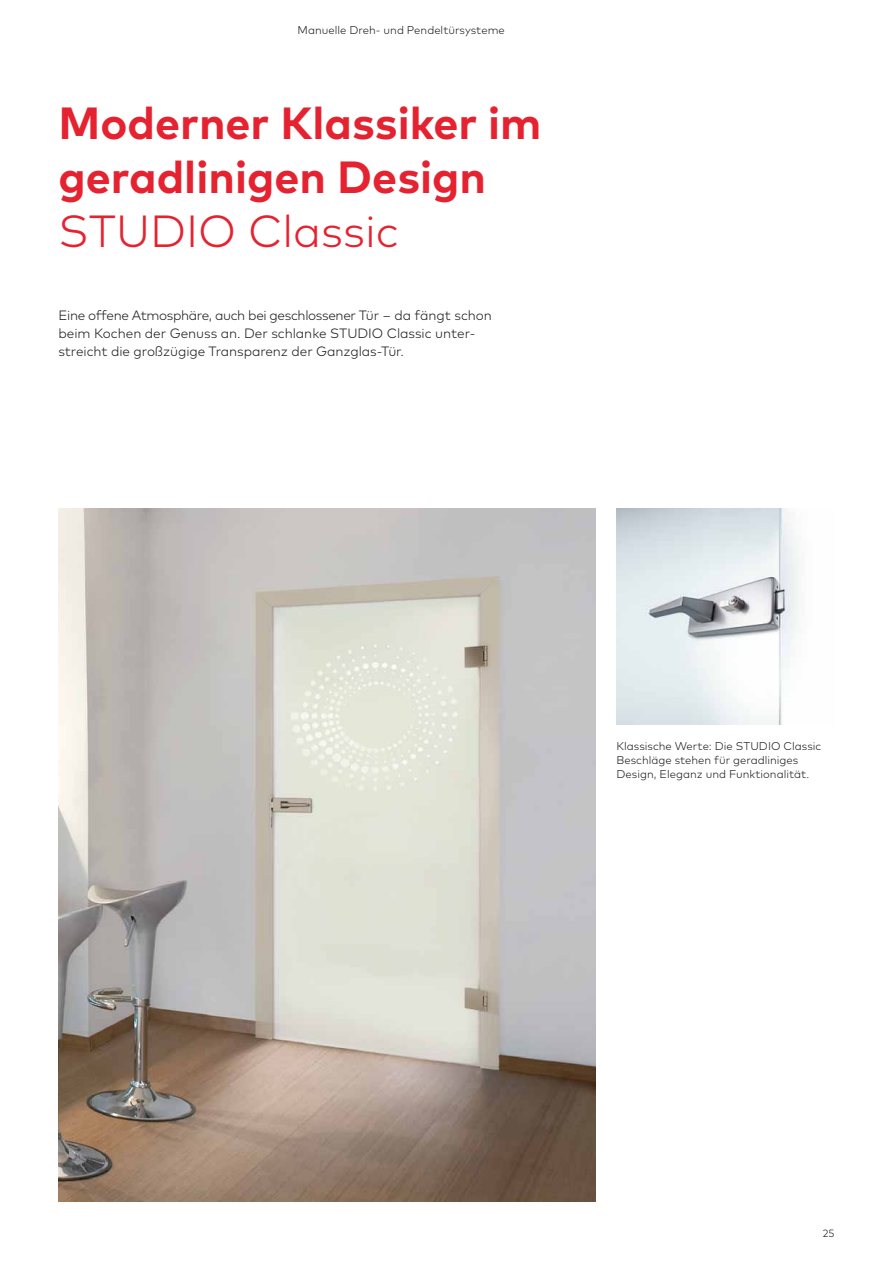
<style>
.page{position:relative;width:893px;height:1263px;background:#fff}
.page>*{position:absolute;margin:0;border:0;box-sizing:border-box;transform-origin:0 0}
.t1{font:700 45px/54px "Mark Pro";color:#e52330}
.t2{font:300 45px "Mark Pro";color:#e52330}
.t3{font:300 13.5px/18px "Mark Pro";letter-spacing:-.005em;color:#1d1d1b}
.t4{font:300 11.25px/14.2px "Mark Pro";color:#1d1d1b}
.t5{font:300 10.5px "Mark Pro";color:#1d1d1b}
</style>
<div class="page">
<img style="left:617px;top:508px;width:184px;height:216px">
<img style="left:58px;top:508px;width:537px;height:693px">
<p class="t4" style="left:298px;top:24px;width:209px">Manuelle Dreh- und Pendeltürsysteme</p>
<h1 class="t1" style="left:58px;top:102px;width:485px">Moderner Klassiker im geradlinigen Design</h1>
<h1 class="t2" style="left:58px;top:215px;width:342px">STUDIO Classic</h1>
<p class="t3" style="left:58px;top:307px;width:435px">Eine offene Atmosphäre, auch bei geschlossener Tür – da fängt schon beim Kochen der Genuss an. Der schlanke STUDIO Classic unter&shy;streicht die großzügige Transparenz der Ganzglas-Tür.</p>
<p class="t4" style="left:617px;top:740px;width:206px">Klassische Werte: Die STUDIO Classic<br>Beschläge stehen für geradliniges<br>Design, Eleganz und Funktionalität.</p>
<p class="t5" style="left:823px;top:1229px;width:13px">25</p>
</div>
